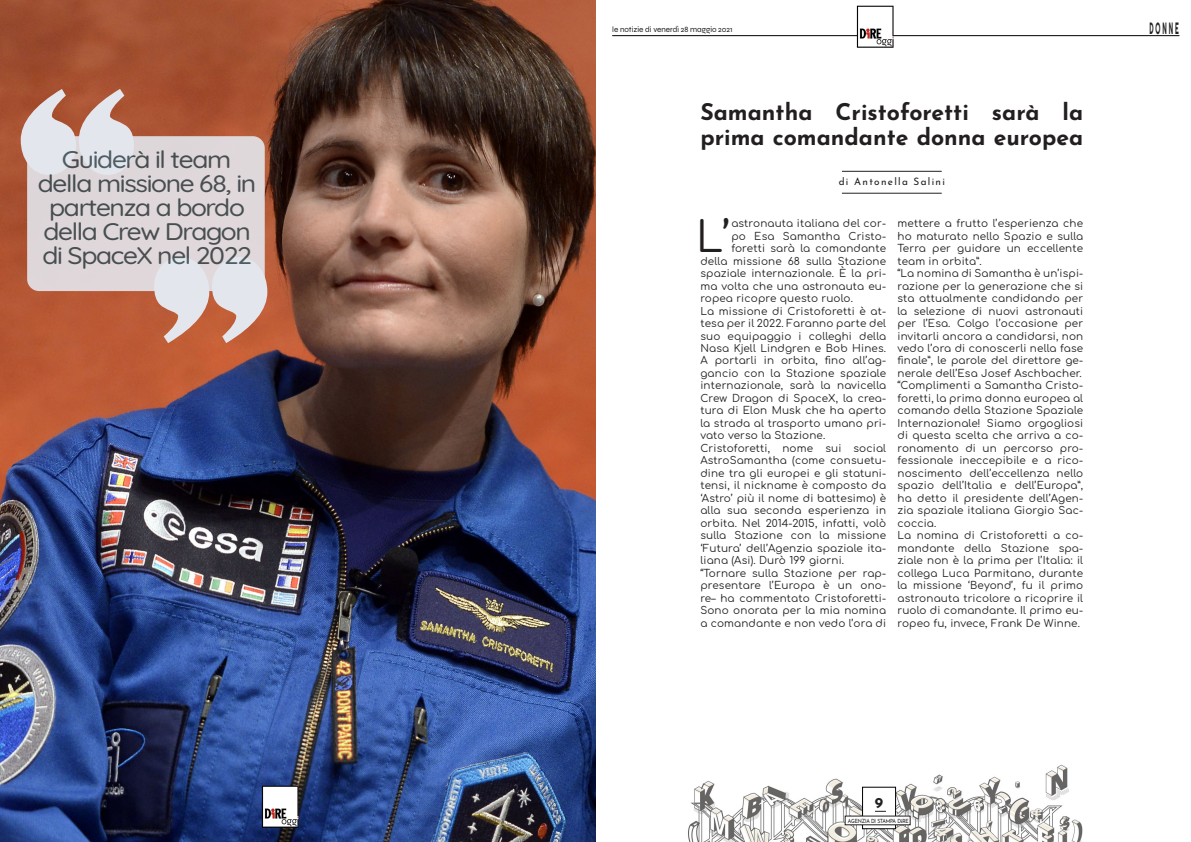
<style>
.page{position:relative;width:1191px;height:842px;background:#fff}
.page>*{position:absolute;margin:0;border:0;box-sizing:border-box;transform-origin:0 0}
.t1{font:42.4px "Comfortaa";color:#231f20}
.t2{font:300 24px/24px "Quicksand";letter-spacing:-.05em;color:#3c4e54;text-align:center;scale:1.1 1}
.t3{font:700 23px/25px "Josefin Sans";color:#231f20}
.t4{font:16.4px "Righteous";letter-spacing:.29em;color:#231f20;scale:.39 1}
.t5{font:700 15px "Josefin Sans";color:#231f20}
.t6{font:10.4px/12.5px "Comfortaa";letter-spacing:.015em;color:#231f20;text-align:justify}
.t7{font:10.2px "Josefin Sans";letter-spacing:.13em;color:#231f20}
.t8{font:8px "Syne";color:#231f20}
.t9{font:5.7px "Josefin Sans";letter-spacing:-.04em;color:#231f20;scale:.88 1}
.s1{font-weight:700}
</style>
<div class="page">
<img style="left:688px;top:764px;width:395px;height:78px">
<hr style="left:842px;top:193px;width:99px;height:1px;background:#231f20">
<hr style="left:842px;top:171px;width:99px;height:1px;background:#231f20">
<img style="left:0;top:0;width:595px;height:842px">
<svg style="left:154px;top:257px;width:113px;height:86px;background:#d2a394"></svg>
<svg style="left:21px;top:89px;width:113px;height:86px;background:#c5988a"></svg>
<svg style="left:27px;top:136px;width:238px;height:155px;background:#dfd9dc"></svg>
<hr style="left:612px;top:35px;width:567px;height:1px;background:#000">
<div style="left:862px;top:787px;width:34px;height:42px;background:#fff;border:1px solid #000"></div>
<div style="left:845px;top:816px;width:65px;height:9px;background:#fff"></div>
<img style="left:842px;top:5px;width:74px;height:42px">
<img style="left:247px;top:784px;width:73px;height:43px">
<h2 class="t2" style="left:38px;top:145px;width:200px">Guiderà il team della missione 68, in partenza a bordo della Crew Dragon di SpaceX nel 2022</h2>
<p class="t8" style="left:612px;top:24px;width:122px">le notizie di venerdì 28 maggio 2021</p>
<p class="t3" style="left:700px;top:97px;width:384px">Samantha Cristoforetti sarà la prima comandante donna europea</p>
<p class="t7" style="left:838px;top:173px;width:108px">di Antonella Salini</p>
<p class="t1" style="left:696px;top:199px;width:36px">L’</p>
<p class="t6" style="left:731px;top:216px;width:156px">astronauta italiana del cor-</p>
<p class="t6" style="left:731px;top:228px;width:156px">po Esa Samantha Cristo-</p>
<p class="t6" style="left:731px;top:241px;width:156px">foretti sarà la comandante</p>
<p class="t6" style="left:700px;top:253px;width:187px">della missione 68 sulla Stazione</p>
<p class="t6" style="left:700px;top:266px;width:187px">spaziale internazionale. È la pri-</p>
<p class="t6" style="left:700px;top:278px;width:187px">ma volta che una astronauta eu-</p>
<p class="t6" style="left:700px;top:291px;width:154px">ropea ricopre questo ruolo.</p>
<p class="t6" style="left:700px;top:303px;width:187px">La missione di Cristoforetti è at&shy;tesa per il 2022. Faranno parte del suo equipaggio i colleghi della Nasa Kjell Lindgren e Bob Hines.<br>A portarli in orbita, fino all’ag&shy;gancio con la Stazione spaziale internazionale, sarà la navicella Crew Dragon di SpaceX, la crea&shy;tura di Elon Musk che ha aperto la strada al trasporto umano pri&shy;vato verso la Stazione.</p>
<p class="t6" style="left:700px;top:440px;width:187px">Cristoforetti, nome sui social AstroSamantha (come consuetu&shy;dine tra gli europei e gli statuni&shy;tensi, il nickname è composto da ‘Astro’ più il nome di battesimo) è alla sua seconda esperienza in orbita. Nel 2014-2015, infatti, volò sulla Stazione con la missione ‘Futura’ dell’Agenzia spaziale ita&shy;liana (Asi). Durò 199 giorni.</p>
<p class="t6" style="left:700px;top:565px;width:187px">“Tornare sulla Stazione per rap&shy;presentare l’Europa è un ono&shy;re– ha commentato Cristoforetti-Sono onorata per la mia nomina a comandante e non vedo l’ora di</p>
<p class="t6" style="left:897px;top:216px;width:187px">mettere a frutto l’esperienza che ho maturato nello Spazio e sulla Terra per guidare un eccellente team in orbita”.</p>
<p class="t6" style="left:897px;top:266px;width:187px">“La nomina di Samantha è un’ispi&shy;razione per la generazione che si sta attualmente candidando per la selezione di nuovi astronauti per l’Esa. Colgo l’occasione per invitarli ancora a candidarsi, non vedo l’ora di conoscerli nella fase finale”, le parole del direttore ge&shy;nerale dell’Esa Josef Aschbacher.</p>
<p class="t6" style="left:897px;top:378px;width:187px">“Complimenti a Samantha Cristo&shy;foretti, la prima donna europea al comando della Stazione Spaziale Internazionale! Siamo orgogliosi di questa scelta che arriva a co&shy;ronamento di un percorso pro&shy;fessionale ineccepibile e a rico&shy;noscimento dell’eccellenza nello spazio dell’Italia e dell’Europa”, ha detto il presidente dell’Agen&shy;zia spaziale italiana Giorgio Sac&shy;coccia.</p>
<p class="t6" style="left:897px;top:528px;width:187px">La nomina di Cristoforetti a co&shy;mandante della Stazione spa&shy;ziale non è la prima per l’Italia: il collega Luca Parmitano, durante la missione ‘Beyond’, fu il primo astronauta tricolore a ricoprire il ruolo di comandante. Il primo eu&shy;ropeo fu, invece, Frank De Winne.</p>
<p class="t4" style="left:1149px;top:17px;width:76px">DONNE</p>
<h3 class="t5" style="left:875px;top:792px;width:10px">9</h3>
<p class="t9" style="left:848px;top:816px;width:71px">AGENZIA DI STAMPA D<span class="s1">i</span>RE</p>
</div>
